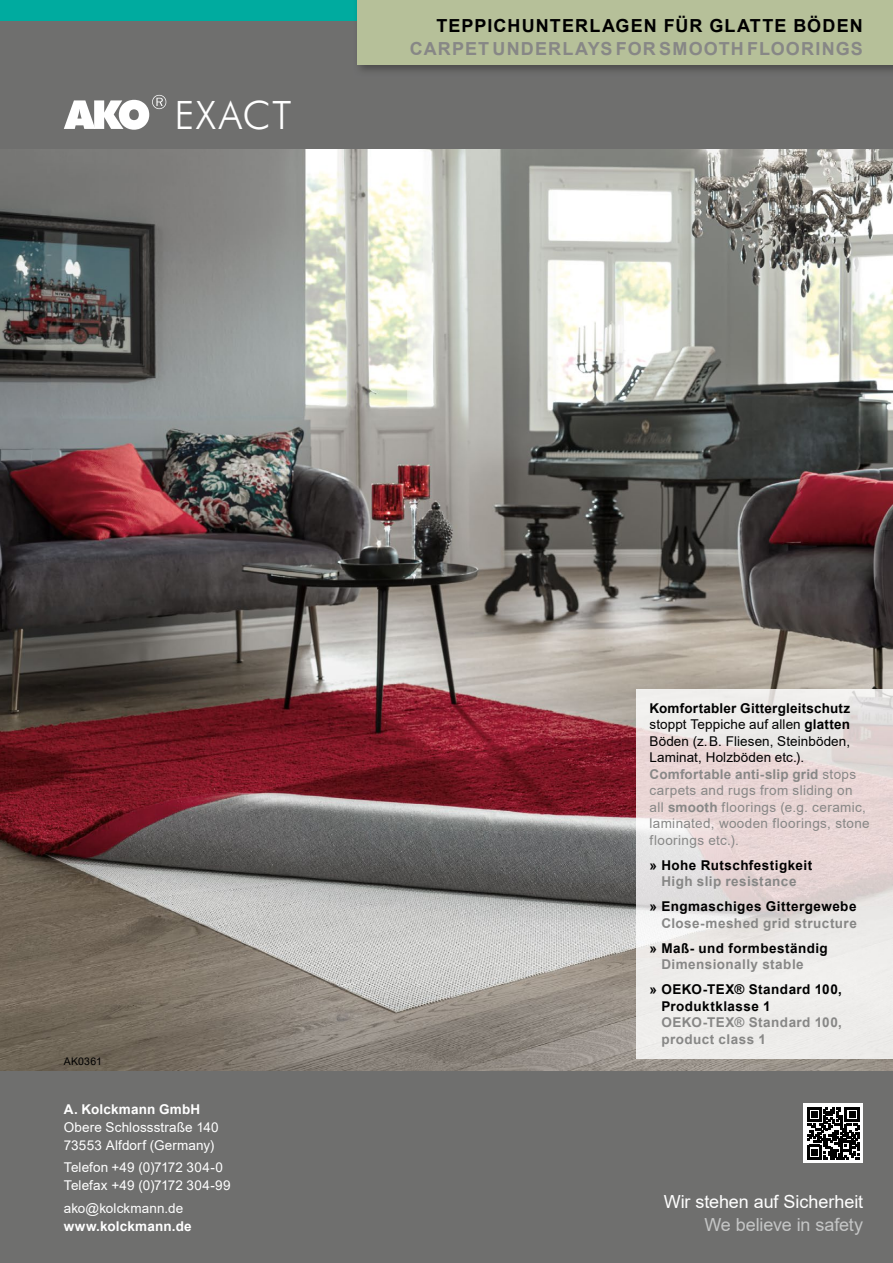
<style>
.page{position:relative;width:893px;height:1263px;background:#fff}
.page>*{position:absolute;margin:0;border:0;box-sizing:border-box;transform-origin:0 0}
.t1{font:300 39px "Futura BT";letter-spacing:.05em;color:#fff}
.t2{font:700 18px "Arial";letter-spacing:.065em;color:#878786}
.t3{font:700 18px "Arial";letter-spacing:.065em;color:#000}
.t4{font:18px "Arial";letter-spacing:-.005em;color:#fff}
.t5{font:18px "Arial";letter-spacing:-.01em;color:#c5c6c6}
.t6{font:13.5px/16.5px "Arial";letter-spacing:.025em;color:#878786}
.t7{font:13.5px/18px "Arial";letter-spacing:.01em;color:#fff}
.t8{font:700 13.5px/16.5px "Arial";letter-spacing:.035em;color:#000}
.t9{font:700 13.5px/16.5px "Arial";letter-spacing:.035em;color:#878786}
.t10{font:700 13.5px "Arial";letter-spacing:.015em;color:#fff}
.t11{font:10.5px "Arial";letter-spacing:.02em;color:#000}
.s1{font-weight:700;color:#000}
.s2{color:#000}
.s3{font-weight:700}
</style>
<div class="page">
<img style="left:0;top:149px;width:893px;height:922px">
<div style="left:0;top:0;width:893px;height:21px;background:#00ab9f"></div>
<div style="left:0;top:21px;width:893px;height:128px;background:#6f6f6e"></div>
<div style="left:0;top:1071px;width:893px;height:192px;background:#6f6f6e"></div>
<img style="left:637px;top:690px;width:256px;height:369px">
<div style="left:357px;top:0;width:536px;height:65px;background:#b6c099"></div>
<div style="left:803px;top:1103px;width:60px;height:60px;background:#fff"></div>
<svg style="left:807px;top:1107px;width:52px;height:52px"></svg>
<svg style="left:64px;top:95px;width:102px;height:35px"></svg>
<h1 class="t1" style="left:174px;top:91px;width:119px">EXACT</h1>
<h2 class="t3" style="left:436px;top:13px;width:428px">TEPPICHUNTERLAGEN FÜR GLATTE BÖDEN</h2>
<h2 class="t2" style="left:410px;top:36px;width:454px">CARPET UNDERLAYS FOR SMOOTH FLOORINGS</h2>
<p class="t11" style="left:64px;top:1054px;width:40px">AK0361</p>
<p class="t10" style="left:64px;top:1099px;width:138px">A. Kolckmann GmbH</p>
<p class="t7" style="left:64px;top:1118px;width:156px">Obere Schlossstraße 140<br>73553 Alfdorf (Germany)</p>
<p class="t7" style="left:64px;top:1158px;width:168px">Telefon +49 (0)7172 304-0<br>Telefax +49 (0)7172 304-99</p>
<p class="t7" style="left:64px;top:1199px;width:121px">ako@kolckmann.de</p>
<p class="t10" style="left:64px;top:1216px;width:129px">www.kolckmann.de</p>
<p class="t6" style="left:649px;top:700px;width:222px"><span class="s1">Komfortabler Gittergleitschutz </span><span class="s2">stoppt Teppiche auf allen</span> <span class="s1">glatten<br></span><span class="s2">Böden (z. B. Fliesen, Steinböden,<br>Laminat, Holzböden etc.).<br></span><span class="s3">Comfortable anti-slip grid</span> stops carpets and rugs from sliding on all <span class="s3">smooth</span> floorings (e.g. ceramic, laminated, wooden floorings, stone floorings etc.).</p>
<p class="t8" style="left:649px;top:857px;width:164px">» Hohe Rutschfestigkeit</p>
<p class="t9" style="left:661px;top:873px;width:137px">High slip resistance</p>
<p class="t8" style="left:649px;top:898px;width:209px">» Engmaschiges Gittergewebe</p>
<p class="t9" style="left:661px;top:915px;width:197px">Close-meshed grid structure</p>
<p class="t8" style="left:649px;top:940px;width:180px">» Maß- und formbeständig</p>
<p class="t9" style="left:661px;top:956px;width:144px">Dimensionally stable</p>
<p class="t8" style="left:661px;top:981px;width:182px;text-indent:-12px">» OEKO-TEX® Standard 100,<br>Produktklasse 1</p>
<p class="t9" style="left:661px;top:1014px;width:182px">OEKO-TEX® Standard 100, product class 1</p>
<h2 class="t4" style="left:664px;top:1189px;width:201px">Wir stehen auf Sicherheit</h2>
<h2 class="t5" style="left:704px;top:1212px;width:160px">We believe in safety</h2>
</div>
